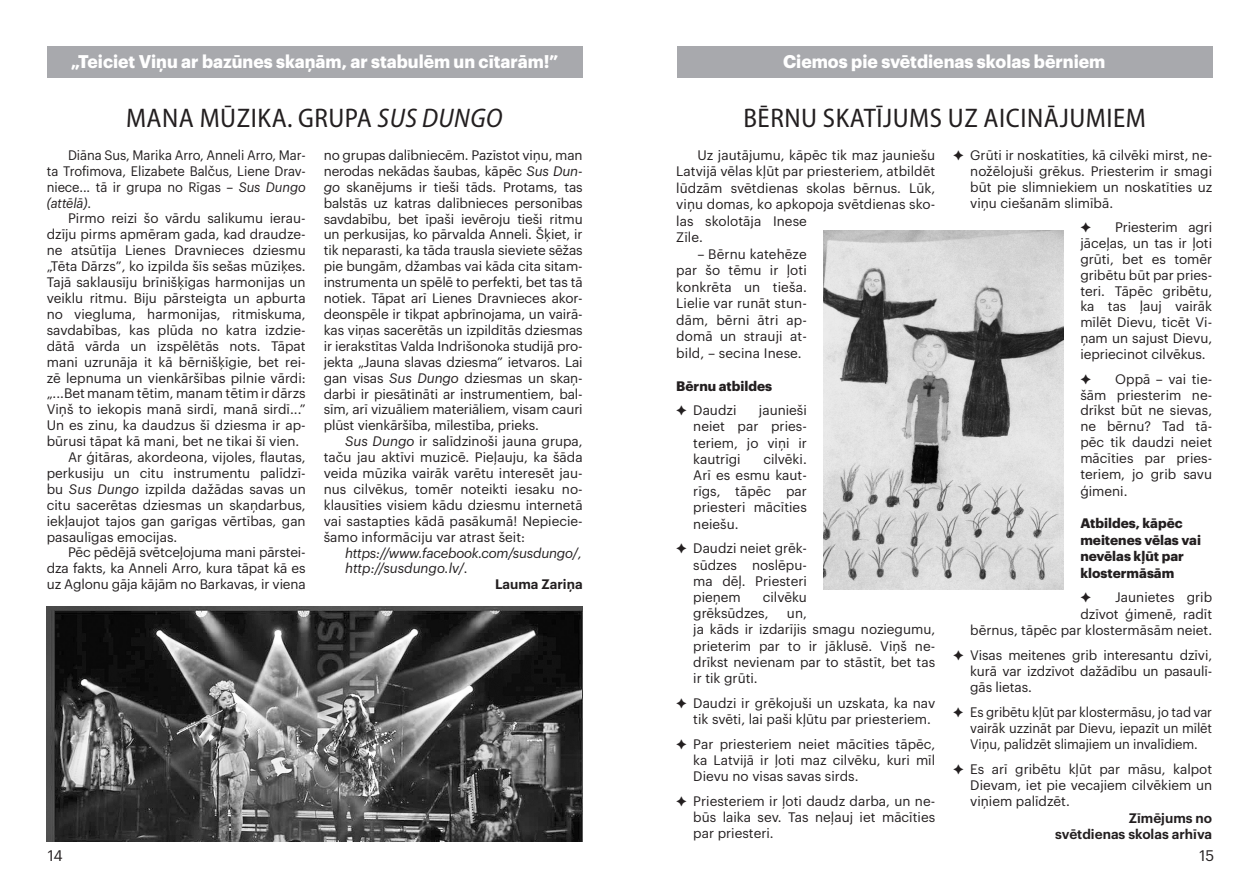
<style>
.page{position:relative;width:1259px;height:893px;background:#fff}
.page>*{position:absolute;margin:0;border:0;box-sizing:border-box;transform-origin:0 0}
.t1{font:semi-condensed 27px "Myriad Pro";letter-spacing:.02em;color:#231f20}
.t2{font:700 18px "Graphik";color:#fff;scale:.96 1}
.t3{font:700 18px "Graphik";color:#fff}
.t4{font:15px "Graphik";color:#231f20}
.t5{font:13.5px/15.9px "Graphik";color:#231f20;text-align:justify}
.t6{font:13.5px/15.9px "Graphik";color:#231f20;text-align:justify;scale:.96 1}
.t7{font:700 13.5px/16.5px "Graphik";color:#231f20}
.t8{font:italic 13.5px/15.9px "Graphik";letter-spacing:-.015em;color:#231f20}
.t9{font:600 13.5px/16.5px "Graphik";color:#231f20;text-align:right}
.s1{font-style:italic}
.s2{font-weight:400}
</style>
<div class="page">
<div style="left:677px;top:47px;width:535px;height:31px;background:#a8a9ad"></div>
<div style="left:48px;top:47px;width:535px;height:31px;background:#a8a9ad"></div>
<img style="left:824px;top:231px;width:239px;height:359px">
<img style="left:47px;top:607px;width:536px;height:235px">
<h2 class="t2" style="left:71px;top:48px;width:509px">„Teiciet Viņu ar bazūnes skaņām, ar stabulēm un cītarām!”</h2>
<h2 class="t3" style="left:783px;top:48px;width:324px">Ciemos pie svētdienas skolas bērniem</h2>
<h1 class="t1" style="left:126px;top:101px;width:378px">MANA MŪZIKA. GRUPA <span class="s1">SUS DUNGO</span></h1>
<h1 class="t1" style="left:743px;top:101px;width:404px">BĒRNU SKATĪJUMS UZ AICINĀJUMIEM</h1>
<p class="t6" style="left:47px;top:146px;width:271px;text-indent:21px">Diāna Sus, Marika Arro, Anneli Arro, Mar&shy;ta Trofimova, Elizabete Balčus, Liene Drav&shy;niece... tā ir grupa no Rīgas – <span class="s1">Sus Dungo (attēlā)</span>.</p>
<p class="t5" style="left:68px;top:209px;width:239px">Pirmo reizi šo vārdu salikumu ierau-</p>
<p class="t5" style="left:47px;top:225px;width:260px">dzīju pirms apmēram gada, kad draudze-</p>
<p class="t5" style="left:47px;top:241px;width:260px">ne atsūtīja Lienes Dravnieces dziesmu</p>
<p class="t5" style="left:47px;top:257px;width:260px">„Tēta Dārzs”, ko izpilda šīs sešas mūziķes.</p>
<p class="t5" style="left:47px;top:273px;width:260px">Tajā saklausīju brīnišķīgas harmonijas un</p>
<p class="t5" style="left:47px;top:289px;width:260px">veiklu ritmu. Biju pārsteigta un apburta</p>
<p class="t5" style="left:47px;top:305px;width:260px">no viegluma, harmonijas, ritmiskuma,</p>
<p class="t5" style="left:47px;top:321px;width:260px">savdabības, kas plūda no katra izdzie-</p>
<p class="t5" style="left:47px;top:337px;width:260px">dātā vārda un izspēlētās nots. Tāpat</p>
<p class="t5" style="left:47px;top:353px;width:260px">mani uzrunāja it kā bērnišķīgie, bet rei-</p>
<p class="t5" style="left:47px;top:369px;width:260px">zē lepnuma un vienkāršības pilnie vārdi:</p>
<p class="t5" style="left:47px;top:384px;width:260px">„...Bet manam tētim, manam tētim ir dārzs</p>
<p class="t5" style="left:47px;top:400px;width:260px">Viņš to iekopis manā sirdī, manā sirdī...”</p>
<p class="t5" style="left:47px;top:416px;width:260px">Un es zinu, ka daudzus šī dziesma ir ap-</p>
<p class="t5" style="left:47px;top:432px;width:254px">būrusi tāpat kā mani, bet ne tikai šī vien.</p>
<p class="t5" style="left:68px;top:448px;width:239px">Ar ģitāras, akordeona, vijoles, flautas,</p>
<p class="t5" style="left:47px;top:464px;width:260px">perkusiju un citu instrumentu palīdzī-</p>
<p class="t5" style="left:47px;top:480px;width:260px">bu <span class="s1">Sus Dungo</span> izpilda dažādas savas un</p>
<p class="t5" style="left:47px;top:496px;width:260px">citu sacerētas dziesmas un skaņdarbus,</p>
<p class="t5" style="left:47px;top:512px;width:260px">iekļaujot tajos gan garīgas vērtības, gan</p>
<p class="t5" style="left:47px;top:528px;width:132px">pasaulīgas emocijas.</p>
<p class="t5" style="left:68px;top:543px;width:239px">Pēc pēdējā svētceļojuma mani pārstei-</p>
<p class="t5" style="left:47px;top:559px;width:260px">dza fakts, ka Anneli Arro, kura tāpat kā es</p>
<p class="t5" style="left:47px;top:575px;width:260px">uz Aglonu gāja kājām no Barkavas, ir viena</p>
<p class="t5" style="left:970px;top:146px;width:243px;text-indent:-17px">✦ Grūti ir noskatīties, kā cilvēki mirst, ne&shy;nožēlojuši grēkus. Priesterim ir smagi būt pie slimniekiem un noskatīties uz viņu ciešanām slimībā.</p>
<p class="t5" style="left:1080px;top:218px;width:133px;text-indent:35px">Priesterim agri jāceļas, un tas ir ļoti grūti, bet es tomēr gribētu būt par pries&shy;teri. Tāpēc gribētu, ka tas ļauj vairāk mīlēt Dievu, ticēt Vi&shy;ņam un sajust Dievu, iepriecinot cilvēkus.</p>
<p class="t5" style="left:1080px;top:370px;width:133px;text-indent:35px">Oppā – vai tie&shy;šām priesterim ne&shy;drīkst būt ne sievas, ne bērnu? Tad tā&shy;pēc tik daudzi neiet mācīties par pries&shy;teriem, jo grib savu ģimeni.</p>
<p class="t7" style="left:1080px;top:514px;width:122px">Atbildes, kāpēc meitenes vēlas vai nevēlas kļūt par klostermāsām</p>
<p class="t5" style="left:970px;top:588px;width:243px;text-align:right">Jaunietes grib<br>dzīvot ģimenē, radīt<br>bērnus, tāpēc par klostermāsām neiet.</p>
<p class="t5" style="left:970px;top:645px;width:243px;text-indent:-17px">✦ Visas meitenes grib interesantu dzīvi, kurā var izdzīvot dažādību un pasaulī&shy;gās lietas.</p>
<p class="t6" style="left:970px;top:702px;width:253px;text-indent:-17px">✦ Es gribētu kļūt par klostermāsu, jo tad var vairāk uzzināt par Dievu, iepazīt un mīlēt Viņu, palīdzēt slimajiem un invalīdiem.</p>
<p class="t5" style="left:970px;top:760px;width:243px;text-indent:-17px">✦ Es arī gribētu kļūt par māsu, kalpot Dievam, iet pie vecajiem cilvēkiem un viņiem palīdzēt.</p>
<p class="t9" style="left:1055px;top:808px;width:158px">Zīmējums no svētdienas skolas arhīva</p>
<p class="t5" style="left:676px;top:146px;width:260px;line-height:16.5px;text-align:left;text-indent:21px">Uz jautājumu, kāpēc tik maz jauniešu<br>Latvijā vēlas kļūt par priesteriem, atbildēt lūdzām svētdienas skolas bērnus. Lūk, viņu domas, ko apkopoja svētdienas sko&shy;las skolotāja Inese<br>Zīle.</p>
<p class="t5" style="left:676px;top:245px;width:132px;line-height:16.5px;text-indent:21px">– Bērnu katehēze par šo tēmu ir ļoti konkrēta un tieša.<br>Lielie var runāt stun&shy;dām, bērni ātri ap&shy;domā un strauji at&shy;bild, – secina Inese.</p>
<p class="t7" style="left:676px;top:372px;width:97px;line-height:24.8px">Bērnu atbildes ✦ <span class="s2">Daudzi</span></p>
<p class="t5" style="left:324px;top:146px;width:260px;text-align:left">no grupas dalībniecēm. Pazīstot viņu, man nerodas nekādas šaubas, kāpēc <span class="s1">Sus Dun&shy;go</span> skanējums ir tieši tāds. Protams, tas balstās uz katras dalībnieces personības savdabību, bet īpaši ievēroju tieši ritmu un perkusijas, ko pārvalda Anneli. Šķiet, ir tik neparasti, ka tāda trausla sieviete sēžas pie bungām, džambas vai kāda cita sitam&shy;instrumenta un spēlē to perfekti, bet tas tā notiek. Tāpat arī Lienes Dravnieces akor&shy;deonspēle ir tikpat apbrīnojama, un vairā&shy;kas viņas sacerētās un izpildītās dziesmas ir ierakstītas Valda Indrišonoka studijā pro&shy;jekta „Jauna slavas dziesma” ietvaros. Lai gan visas <span class="s1">Sus Dungo</span> dziesmas un skaņ&shy;darbi ir piesātināti ar instrumentiem, bal&shy;sīm, arī vizuāliem materiāliem, visam cauri plūst vienkāršība, mīlestība, prieks.</p>
<p class="t5" style="left:324px;top:432px;width:260px;text-indent:21px"><span class="s1">Sus Dungo</span> ir salīdzinoši jauna grupa, taču jau aktīvi muzicē. Pieļauju, ka šāda veida mūzika vairāk varētu interesēt jau&shy;nus cilvēkus, tomēr noteikti iesaku no&shy;klausīties visiem kādu dziesmu internetā vai sastapties kādā pasākumā! Nepiecie&shy;šamo informāciju var atrast šeit:</p>
<p class="t8" style="left:345px;top:544px;width:238px">https://www.facebook.com/susdungo/, http://susdungo.lv/.</p>
<p class="t9" style="left:495px;top:575px;width:89px">Lauma Zariņa</p>
<p class="t5" style="left:693px;top:401px;width:115px;text-indent:66px">jaunieši neiet par pries&shy;teriem, jo viņi ir kautrīgi</p>
<p class="t5" style="left:693px;top:450px;width:115px;text-indent:70px">cilvēki.<br>Arī es esmu kaut&shy;rīgs, tāpēc par priesteri mācīties neiešu.</p>
<p class="t5" style="left:693px;top:539px;width:115px;text-indent:-17px">✦ Daudzi neiet grēk&shy;sūdzes noslēpu&shy;ma dēļ. Priesteri pieņem</p>
<p class="t5" style="left:693px;top:588px;width:115px;text-indent:69px">cilvēku grēksūdzes,</p>
<p class="t5" style="left:693px;top:604px;width:243px;text-align:left;text-indent:94px">un,<br>ja kāds ir izdarījis smagu noziegumu, prieterim par to ir jāklusē. Viņš ne&shy;drīkst nevienam par to stāstīt, bet tas ir tik grūti.</p>
<p class="t5" style="left:693px;top:694px;width:243px;text-indent:-17px">✦ Daudzi ir grēkojuši un uzskata, ka nav tik svēti, lai paši kļūtu par priesteriem.</p>
<p class="t5" style="left:693px;top:734px;width:243px;text-indent:-17px">✦ Par priesteriem neiet mācīties tāpēc, ka Latvijā ir ļoti maz cilvēku, kuri mīl Dievu no visas savas sirds.</p>
<p class="t5" style="left:693px;top:792px;width:243px;text-indent:-17px">✦ Priesteriem ir ļoti daudz darba, un ne&shy;būs laika sev. Tas neļauj iet mācīties par priesteri.</p>
<p class="t4" style="left:48px;top:845px;width:16px">14</p>
<p class="t4" style="left:1199px;top:845px;width:16px">15</p>
</div>
